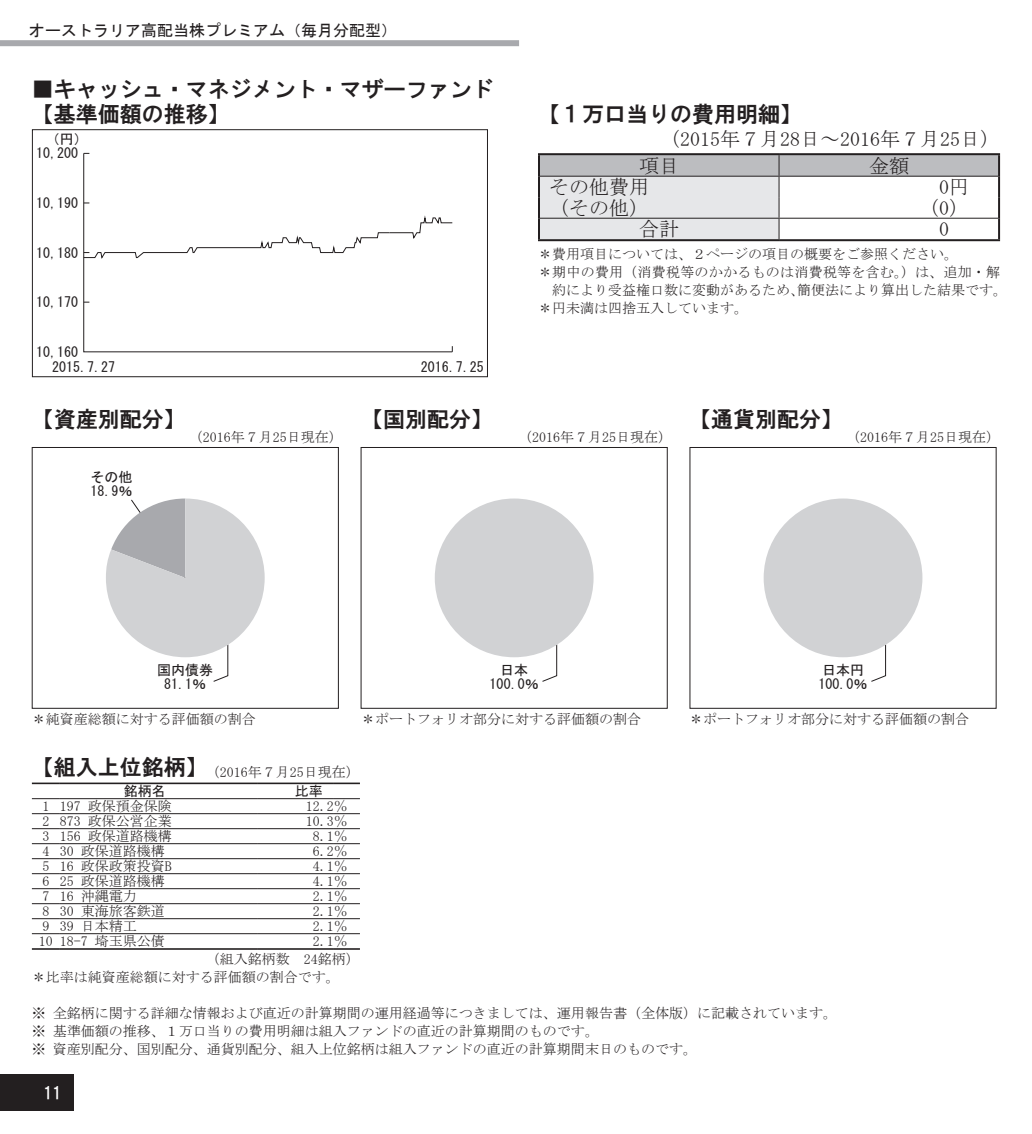
<style>
.page{position:relative;width:1032px;height:1134px;background:#fff}
.page>*{position:absolute;margin:0;border:0;box-sizing:border-box;transform-origin:0 0}
.t1{font:22px/25px "HGS Gothic E";color:#231f20}
.t2{font:20px "MS Mincho";color:#231f20}
.t3{font:16.6px "HGS Gothic E";color:#fff}
.t4{font:16px "MS Gothic";color:#231f20}
.t5{font:14px/18px "MS Mincho";color:#231f20}
.t6{font:14px/14.2px "MS Gothic";color:#231f20}
.t7{font:14px "MS Mincho";letter-spacing:.02em;color:#231f20}
.s1{font-family:"HGS Gothic E";font-size:22px}
</style>
<div class="page">
<div style="left:0;top:1074px;width:74px;height:37px;background:#231f20"></div>
<div style="left:0;top:40px;width:519px;height:6px;background:#a8a9ad"></div>
<hr style="left:32px;top:782px;width:28px;height:2px;background:#231f20">
<hr style="left:60px;top:782px;width:198px;height:2px;background:#231f20">
<hr style="left:258px;top:782px;width:76px;height:2px;background:#231f20">
<hr style="left:334px;top:782px;width:26px;height:2px;background:#231f20">
<svg style="left:32px;top:798px;width:28px;height:1px"></svg>
<hr style="left:60px;top:798px;width:198px;height:1px;background:#231f20">
<hr style="left:258px;top:798px;width:76px;height:1px;background:#231f20">
<svg style="left:334px;top:798px;width:26px;height:1px"></svg>
<svg style="left:32px;top:813px;width:28px;height:1px"></svg>
<hr style="left:60px;top:813px;width:198px;height:1px;background:#231f20">
<hr style="left:258px;top:813px;width:76px;height:1px;background:#231f20">
<svg style="left:334px;top:813px;width:26px;height:1px"></svg>
<svg style="left:32px;top:828px;width:28px;height:1px"></svg>
<hr style="left:60px;top:828px;width:198px;height:1px;background:#231f20">
<hr style="left:258px;top:828px;width:76px;height:1px;background:#231f20">
<svg style="left:334px;top:828px;width:26px;height:1px"></svg>
<svg style="left:32px;top:843px;width:28px;height:1px"></svg>
<hr style="left:60px;top:843px;width:198px;height:1px;background:#231f20">
<hr style="left:258px;top:843px;width:76px;height:1px;background:#231f20">
<svg style="left:334px;top:843px;width:26px;height:1px"></svg>
<svg style="left:32px;top:858px;width:28px;height:1px"></svg>
<hr style="left:60px;top:858px;width:198px;height:1px;background:#231f20">
<hr style="left:258px;top:858px;width:76px;height:1px;background:#231f20">
<svg style="left:334px;top:858px;width:26px;height:1px"></svg>
<svg style="left:32px;top:873px;width:28px;height:1px"></svg>
<hr style="left:60px;top:873px;width:198px;height:1px;background:#231f20">
<hr style="left:258px;top:873px;width:76px;height:1px;background:#231f20">
<svg style="left:334px;top:873px;width:26px;height:1px"></svg>
<svg style="left:32px;top:888px;width:28px;height:1px"></svg>
<hr style="left:60px;top:888px;width:198px;height:1px;background:#231f20">
<hr style="left:258px;top:888px;width:76px;height:1px;background:#231f20">
<svg style="left:334px;top:888px;width:26px;height:1px"></svg>
<svg style="left:32px;top:903px;width:28px;height:1px"></svg>
<hr style="left:60px;top:903px;width:198px;height:1px;background:#231f20">
<hr style="left:258px;top:903px;width:76px;height:1px;background:#231f20">
<svg style="left:334px;top:903px;width:26px;height:1px"></svg>
<svg style="left:32px;top:918px;width:28px;height:1px"></svg>
<hr style="left:60px;top:918px;width:198px;height:1px;background:#231f20">
<hr style="left:258px;top:918px;width:76px;height:1px;background:#231f20">
<svg style="left:334px;top:918px;width:26px;height:1px"></svg>
<svg style="left:32px;top:933px;width:28px;height:1px"></svg>
<hr style="left:60px;top:933px;width:198px;height:1px;background:#231f20">
<hr style="left:258px;top:933px;width:76px;height:1px;background:#231f20">
<svg style="left:334px;top:933px;width:26px;height:1px"></svg>
<hr style="left:32px;top:948px;width:28px;height:2px;background:#231f20">
<hr style="left:60px;top:948px;width:198px;height:2px;background:#231f20">
<hr style="left:258px;top:948px;width:76px;height:2px;background:#231f20">
<hr style="left:334px;top:948px;width:26px;height:2px;background:#231f20">
<svg style="left:540px;top:155px;width:458px;height:84px"></svg>
<hr style="left:538px;top:153px;width:241px;height:2px;background:#231f20">
<hr style="left:538px;top:155px;width:2px;height:21px;background:#231f20">
<hr style="left:779px;top:153px;width:221px;height:2px;background:#231f20">
<hr style="left:998px;top:155px;width:2px;height:21px;background:#231f20">
<hr style="left:538px;top:176px;width:2px;height:21px;background:#231f20">
<hr style="left:998px;top:176px;width:2px;height:21px;background:#231f20">
<hr style="left:538px;top:197px;width:2px;height:21px;background:#231f20">
<hr style="left:998px;top:197px;width:2px;height:21px;background:#231f20">
<hr style="left:538px;top:218px;width:2px;height:21px;background:#231f20">
<hr style="left:998px;top:218px;width:2px;height:21px;background:#231f20">
<hr style="left:538px;top:239px;width:241px;height:2px;background:#231f20">
<hr style="left:779px;top:239px;width:221px;height:2px;background:#231f20">
<div style="left:32px;top:129px;width:456px;height:248px;border:1px solid #231f20"></div>
<svg style="left:83px;top:152px;width:370px;height:201px"></svg>
<svg style="left:541px;top:644px;width:17px;height:38px"></svg>
<svg style="left:870px;top:645px;width:16px;height:37px"></svg>
<div style="left:32px;top:447px;width:307px;height:262px;border:1px solid #231f20"></div>
<div style="left:361px;top:447px;width:307px;height:262px;border:1px solid #231f20"></div>
<div style="left:689px;top:447px;width:307px;height:262px;border:1px solid #231f20"></div>
<div style="left:435px;top:498px;width:158px;height:159px;background:#d1d2d4;border-radius:79px"></div>
<div style="left:764px;top:498px;width:158px;height:159px;background:#d1d2d4;border-radius:79px"></div>
<svg style="left:106px;top:498px;width:159px;height:184px"></svg>
<p class="t4" style="left:29px;top:23px;width:369px">オーストラリア高配当株プレミアム（毎月分配型）</p>
<h1 class="t1" style="left:32px;top:77px;width:463px">■キャッシュ・マネジメント・マザーファンド【基準価額の推移】</h1>
<p class="t6" style="left:36px;top:132px;width:53px;text-indent:10px">（円）<br>10,200</p>
<p class="t6" style="left:36px;top:196px;width:43px">10,190</p>
<p class="t6" style="left:36px;top:245px;width:43px">10,180</p>
<p class="t6" style="left:36px;top:295px;width:43px">10,170</p>
<p class="t6" style="left:52px;top:344px;width:64px;line-height:15.4px;text-indent:-16px">10,160<br>2015.7.27</p>
<h1 class="t1" style="left:32px;top:406px;width:155px">【資産別配分】</h1>
<p class="t6" style="left:91px;top:470px;width:44px">その他<br>18.9％</p>
<p class="t5" style="left:189px;top:428px;width:155px">（2016年７月25日現在）</p>
<p class="t6" style="left:421px;top:360px;width:64px">2016.7.25</p>
<h1 class="t1" style="left:361px;top:406px;width:133px">【国別配分】</h1>
<h1 class="t1" style="left:538px;top:102px;width:265px">【１万口当りの費用明細】</h1>
<h2 class="t2" style="left:660px;top:129px;width:341px">（2015年７月28日～2016年７月25日）</h2>
<h2 class="t2" style="left:639px;top:155px;width:41px">項目</h2>
<h2 class="t2" style="left:869px;top:155px;width:41px">金額</h2>
<h2 class="t2" style="left:549px;top:177px;width:101px">その他費用</h2>
<h2 class="t2" style="left:939px;top:177px;width:31px">0円</h2>
<h2 class="t2" style="left:549px;top:197px;width:101px">（その他）</h2>
<h2 class="t2" style="left:919px;top:197px;width:51px">（0）</h2>
<h2 class="t2" style="left:639px;top:219px;width:41px">合計</h2>
<h2 class="t2" style="left:939px;top:219px;width:11px">0</h2>
<p class="t5" style="left:538px;top:245px;width:421px">＊費用項目については、２ページの項目の概要をご参照ください。</p>
<p class="t7" style="left:538px;top:265px;width:464px">＊期中の費用（消費税等のかかるものは消費税等を含む。）は、追加・解</p>
<p class="t5" style="left:552px;top:281px;width:456px">約により受益権口数に変動があるため、簡便法により算出した結果です。</p>
<p class="t5" style="left:538px;top:299px;width:211px">＊円未満は四捨五入しています。</p>
<p class="t5" style="left:518px;top:428px;width:155px">（2016年７月25日現在）</p>
<h1 class="t1" style="left:689px;top:406px;width:155px">【通貨別配分】</h1>
<p class="t5" style="left:846px;top:428px;width:155px">（2016年７月25日現在）</p>
<p class="t6" style="left:157px;top:663px;width:57px;text-align:center">国内債券<br>81.1％</p>
<p class="t6" style="left:490px;top:663px;width:51px;text-align:center">日本<br>100.0％</p>
<p class="t6" style="left:818px;top:663px;width:50px">日本円<br>100.0％</p>
<p class="t5" style="left:32px;top:710px;width:225px">＊純資産総額に対する評価額の割合</p>
<p class="t5" style="left:361px;top:710px;width:281px">＊ポートフォリオ部分に対する評価額の割合</p>
<p class="t5" style="left:689px;top:710px;width:281px">＊ポートフォリオ部分に対する評価額の割合</p>
<p class="t5" style="left:32px;top:762px;width:330px"><span class="s1">【組入上位銘柄】</span>（2016年７月25日現在）</p>
<p class="t6" style="left:124px;top:784px;width:43px">銘柄名</p>
<p class="t6" style="left:295px;top:784px;width:29px">比率</p>
<p class="t5" style="left:42px;top:797px;width:131px">1 197 政保預金保険</p>
<p class="t5" style="left:306px;top:797px;width:43px">12.2％</p>
<p class="t5" style="left:42px;top:812px;width:131px">2 873 政保公営企業</p>
<p class="t5" style="left:306px;top:812px;width:43px">10.3％</p>
<p class="t5" style="left:42px;top:827px;width:131px">3 156 政保道路機構</p>
<p class="t5" style="left:313px;top:827px;width:36px">8.1％</p>
<p class="t5" style="left:42px;top:842px;width:124px">4 30 政保道路機構</p>
<p class="t5" style="left:313px;top:842px;width:36px">6.2％</p>
<p class="t5" style="left:42px;top:857px;width:131px">5 16 政保政策投資B</p>
<p class="t5" style="left:313px;top:857px;width:36px">4.1％</p>
<p class="t5" style="left:42px;top:872px;width:124px">6 25 政保道路機構</p>
<p class="t5" style="left:313px;top:872px;width:36px">4.1％</p>
<p class="t5" style="left:42px;top:887px;width:96px">7 16 沖縄電力</p>
<p class="t5" style="left:313px;top:887px;width:36px">2.1％</p>
<p class="t5" style="left:42px;top:902px;width:124px">8 30 東海旅客鉄道</p>
<p class="t5" style="left:313px;top:902px;width:36px">2.1％</p>
<p class="t5" style="left:42px;top:917px;width:96px">9 39 日本精工</p>
<p class="t5" style="left:313px;top:917px;width:36px">2.1％</p>
<p class="t5" style="left:39px;top:932px;width:127px">10 18-7 埼玉県公債</p>
<p class="t5" style="left:206px;top:932px;width:155px;text-indent:107px">2.1％（組入銘柄数　24銘柄）</p>
<p class="t5" style="left:32px;top:968px;width:310px">＊比率は純資産総額に対する評価額の割合です。</p>
<p class="t5" style="left:32px;top:1004px;width:806px">※ 全銘柄に関する詳細な情報および直近の計算期間の運用経過等につきましては、運用報告書（全体版）に記載されています。※ 基準価額の推移、１万口当りの費用明細は組入ファンドの直近の計算期間のものです。<br>※ 資産別配分、国別配分、通貨別配分、組入上位銘柄は組入ファンドの直近の計算期間末日のものです。</p>
<p class="t3" style="left:43px;top:1085px;width:20px">11</p>
</div>
